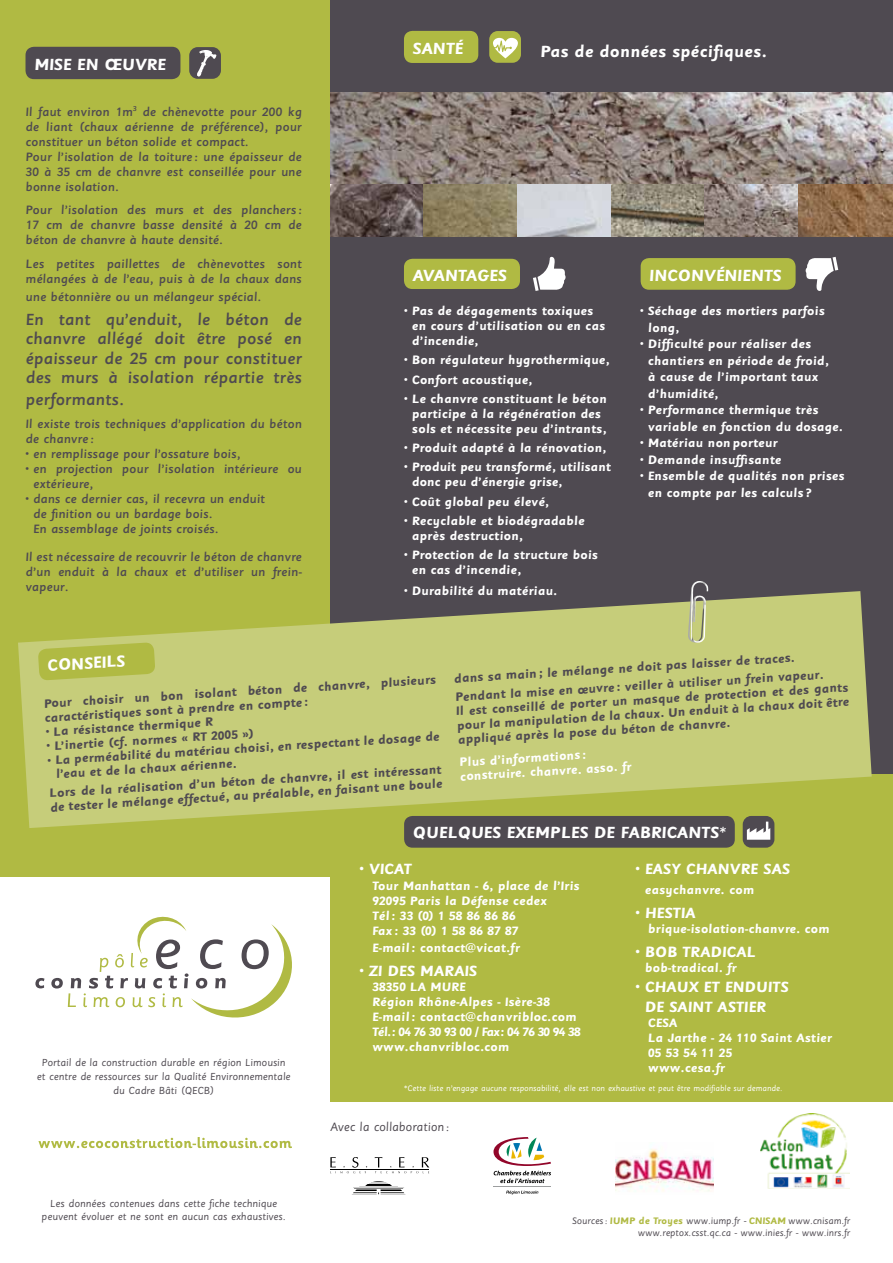
<style>
.page{position:relative;width:893px;height:1263px;background:#fff}
.page>*{position:absolute;margin:0;border:0;box-sizing:border-box;transform-origin:0 0}
.t1{font:500 18px/19.5px "Sassoon San Slope";color:#4f4a51;text-align:justify}
.t2{font:700 18px "Sassoon San Slope";color:#fff}
.t3{font:700 16.5px/19.8px "Sassoon San Slope";color:#fff}
.t4{font:700 13.5px/15px "Sassoon San Slope";color:#fff}
.t5{font:500 13.5px/15px "Sassoon San Slope";color:#4f4a51}
.t6{font:700 13.5px/14.5px "Sassoon San Slope";color:#4f4a51}
.t7{font:13.5px "Sassoon San Slope";color:#4f4a51}
.t8{font:11.4px/13.6px "Sassoon San Slope";color:#4f4a51;text-align:center}
.t9{font:10.5px/12.6px "Sassoon San Slope";color:#4f4a51;text-align:right}
.t10{font:700 10.5px "Sassoon San Slope";color:#b0ba43}
.t11{font:9px "Sassoon San Slope";color:#fff}
.s1{font-weight:700;color:#b0ba43}
.s2{font-weight:400;color:#4f4a51}
</style>
<div class="page">
<div style="left:330px;top:767px;width:563px;height:335px;background:#b0ba43"></div>
<div style="left:0;top:0;width:330px;height:877px;background:#b0ba43"></div>
<div style="left:330px;top:0;width:563px;height:774px;background:#4f4a51"></div>
<img style="left:330px;top:92px;width:563px;height:144px">
<img style="left:615px;top:1149px;width:99px;height:43px">
<hr style="left:330px;top:1169px;width:99px;height:1px;background:#000">
<svg style="left:330px;top:1157px;width:37px;height:16px"></svg>
<svg style="left:375px;top:1157px;width:54px;height:16px"></svg>
<svg style="left:353px;top:1181px;width:52px;height:13px"></svg>
<hr style="left:493px;top:1186px;width:58px;height:1px;background:#9c9e9f">
<svg style="left:493px;top:1137px;width:58px;height:46px"></svg>
<svg style="left:506px;top:1190px;width:32px;height:4px"></svg>
<img style="left:760px;top:1114px;width:89px;height:75px">
<svg style="left:35px;top:978px;width:10px;height:10px"></svg>
<svg style="left:51px;top:916px;width:241px;height:102px"></svg>
<svg style="left:38px;top:1137px;width:254px;height:11px"></svg>
<svg style="left:18px;top:591px;width:854px;height:237px;fill:#c6cd7a"></svg>
<svg style="left:38px;top:642px;width:117px;height:39px"></svg>
<div style="left:404px;top:259px;width:116px;height:30px;background:#b0ba43;border-radius:9px"></div>
<div style="left:641px;top:258px;width:155px;height:32px;background:#b0ba43;border-radius:9px"></div>
<div style="left:26px;top:47px;width:154px;height:32px;background:#4f4a51;border-radius:9px"></div>
<svg style="left:533px;top:256px;width:33px;height:35px"></svg>
<svg style="left:806px;top:257px;width:32px;height:34px"></svg>
<div style="left:404px;top:816px;width:331px;height:32px;background:#4f4a51;border-radius:9px"></div>
<div style="left:743px;top:816px;width:31px;height:32px;background:#4f4a51;border-radius:9px"></div>
<svg style="left:747px;top:822px;width:23px;height:18px"></svg>
<img style="left:688px;top:591px;width:3px;height:51px">
<img style="left:691px;top:581px;width:17px;height:62px">
<div style="left:189px;top:47px;width:32px;height:32px;background:#4f4a51;border-radius:9px"></div>
<svg style="left:197px;top:50px;width:19px;height:26px"></svg>
<div style="left:404px;top:31px;width:74px;height:32px;background:#b0ba43;border-radius:9px"></div>
<div style="left:489px;top:31px;width:32px;height:32px;background:#b0ba43;border-radius:9px"></div>
<svg style="left:493px;top:38px;width:25px;height:20px"></svg>
<h1 class="t2" style="left:34px;top:54px;width:133px">Mise en œuvre</h1>
<p class="t5" style="left:26px;top:105px;width:278px">Il faut environ 1m<sup>3</sup> de chènevotte pour 200 kg de liant (chaux aérienne de préférence), pour constituer un béton solide et compact.<br>Pour l’isolation de la toiture : une épaisseur de 30 à 35 cm de chanvre est conseillée pour une bonne isolation.</p>
<p class="t5" style="left:26px;top:203px;width:278px;text-align:justify">Pour l’isolation des murs et des planchers :<br>17 cm de chanvre basse densité à 20 cm de béton de chanvre à haute densité.</p>
<p class="t5" style="left:26px;top:257px;width:278px">Les petites paillettes de chènevottes sont mélangées à de l’eau, puis à de la chaux dans</p>
<p class="t5" style="left:26px;top:290px;width:237px">une bétonnière ou un mélangeur spécial.</p>
<h1 class="t1" style="left:26px;top:310px;width:278px">En tant qu’enduit, le béton de chanvre allégé doit être posé en épaisseur de 25 cm pour constituer des murs à isolation répartie très</h1>
<h1 class="t1" style="left:26px;top:390px;width:100px">performants.</h1>
<p class="t5" style="left:26px;top:417px;width:278px">Il existe trois techniques d’application du béton de chanvre :</p>
<p class="t5" style="left:26px;top:447px;width:217px">• en remplissage pour l’ossature bois,</p>
<p class="t5" style="left:33px;top:462px;width:270px;text-indent:-8px">• en projection pour l’isolation intérieure ou extérieure,</p>
<p class="t5" style="left:33px;top:492px;width:233px;text-indent:-8px">• dans ce dernier cas, il recevra un enduit de finition ou un bardage bois.<br>En assemblage de joints croisés.</p>
<p class="t5" style="left:26px;top:550px;width:278px;text-align:justify">Il est nécessaire de recouvrir le béton de chanvre d’un enduit à la chaux et d’utiliser un frein&shy;vapeur.</p>
<h1 class="t2" style="left:412px;top:38px;width:52px">Santé</h1>
<h1 class="t2" style="left:540px;top:41px;width:228px">Pas de données spécifiques.</h1>
<h1 class="t2" style="left:412px;top:265px;width:96px">Avantages</h1>
<h1 class="t2" style="left:649px;top:265px;width:134px">Inconvénients</h1>
<p class="t4" style="left:412px;top:304px;width:195px;text-indent:-8px">• Pas de dégagements toxiques en cours d’utilisation ou en cas d’incendie,</p>
<p class="t4" style="left:404px;top:353px;width:207px">• Bon régulateur hygrothermique,</p>
<p class="t4" style="left:404px;top:372px;width:130px">• Confort acoustique,</p>
<p class="t4" style="left:404px;top:391px;width:204px;text-align:center">• Le chanvre constituant le béton participe à la régénération des sols et nécessite peu d’intrants,</p>
<p class="t4" style="left:404px;top:441px;width:204px">• Produit adapté à la rénovation,</p>
<p class="t4" style="left:412px;top:460px;width:201px;text-indent:-8px">• Produit peu transformé, utilisant donc peu d’énergie grise,</p>
<p class="t4" style="left:404px;top:494px;width:147px">• Coût global peu élevé,</p>
<p class="t4" style="left:412px;top:513px;width:174px;text-indent:-8px">• Recyclable et biodégradable après destruction,</p>
<p class="t4" style="left:412px;top:548px;width:188px;text-indent:-8px">• Protection de la structure bois en cas d’incendie,</p>
<p class="t4" style="left:404px;top:583px;width:155px">• Durabilité du matériau.</p>
<p class="t4" style="left:648px;top:303px;width:179px;line-height:16.5px;text-indent:-8px">• Séchage des mortiers parfois long,</p>
<p class="t4" style="left:648px;top:336px;width:183px;line-height:16.5px;text-indent:-8px">• Difficulté pour réaliser des chantiers en période de froid, à cause de l’important taux d’humidité,</p>
<p class="t4" style="left:648px;top:402px;width:197px;line-height:16.5px;text-indent:-8px">• Performance thermique très variable en fonction du dosage.</p>
<p class="t4" style="left:640px;top:436px;width:139px">• Matériau nonporteur</p>
<p class="t4" style="left:640px;top:452px;width:143px">• Demande insuffisante</p>
<p class="t4" style="left:648px;top:468px;width:198px;line-height:16.5px;text-indent:-8px">• Ensemble de qualités non prises en compte par les calculs ?</p>
<h1 class="t2" style="left:47px;top:656px;width:79px;rotate:-4deg">Conseils</h1>
<p class="t6" style="left:43px;top:694px;width:395px;line-height:15px;rotate:-3deg">Pour choisir un bon isolant béton de chanvre, plusieurs caractéristiques sont à prendre en compte :</p>
<p class="t6" style="left:45px;top:724px;width:170px;rotate:-3deg">• La résistance thermique R</p>
<p class="t6" style="left:46px;top:738px;width:209px;rotate:-3deg">• L’inertie (cf. normes « R T 2005 »)</p>
<p class="t6" style="left:55px;top:751px;width:386px;line-height:15.1px;text-indent:-8px;rotate:-3deg">• La perméabilité du matériau choisi, en respectant le dosage de l’eau et de la chaux aérienne.</p>
<p class="t6" style="left:49px;top:784px;width:396px;rotate:-3deg">Lors de la réalisation d’un béton de chanvre, il est intéressant de tester le mélange effectué, au préalable, en faisant une boule</p>
<p class="t6" style="left:453px;top:668px;width:371px;line-height:18.5px;rotate:-3deg">dans sa main; le mélange ne doit pas laisser de traces.<br>Pendant la mise en œuvre : veiller à utiliser un frein vapeur.</p>
<p class="t6" style="left:456px;top:702px;width:395px;text-align:justify;rotate:-3deg">Il est conseillé de porter un masque de protection et des gants pourla manipulation de la chaux. Un enduit à la chaux doit être appliqué après la pose du béton de chanvre.</p>
<p class="t4" style="left:459px;top:755px;width:176px;line-height:14.1px;rotate:-3deg">Plus d’informations : construire. chanvre. asso. fr</p>
<p class="t8" style="left:37px;top:1056px;width:255px">Portail de la construction durable en région Limousin et centre de ressources sur la Qualité Environnementale du Cadre Bâti (QECB)</p>
<p class="t8" style="left:42px;top:1196px;width:246px">Les données contenues dans cette fiche technique peuvent évoluer et ne sont en aucun cas exhaustives.</p>
<h1 class="t2" style="left:413px;top:823px;width:315px">quelques exemples de Fabricants*</h1>
<p class="t3" style="left:359px;top:859px;width:54px">• VICAT</p>
<p class="t4" style="left:372px;top:879px;width:209px">Tour Manhattan - 6, place de l’Iris<br>92095 Paris la Défense cedex<br>Tél: 33 (0) 1 58 86 86 86<br>Fax: 33 (0) 1 58 86 87 87<br>E-mail: contact@vicat.fr</p>
<p class="t3" style="left:359px;top:961px;width:71px">• ZI DES MARAIS</p>
<p class="t4" style="left:372px;top:979px;width:210px">38350 LA MURE<br>Région Rhône-Alpes - Isère-38<br>E-mail: contact@chanvribloc.com<br>Tél.: 04 76 30 93 00 / Fax: 04 76 30 94 38 www.chanvribloc.com</p>
<p class="t3" style="left:635px;top:859px;width:138px">• EASY CHANVRE SAS</p>
<p class="t4" style="left:645px;top:882px;width:111px">easychanvre. com</p>
<p class="t3" style="left:635px;top:903px;width:54px">• HESTIA</p>
<p class="t4" style="left:648px;top:921px;width:183px">brique-isolation-chanvre. com</p>
<p class="t3" style="left:635px;top:942px;width:112px">• BOB TRADICAL</p>
<p class="t4" style="left:645px;top:960px;width:94px">bob-tradical. fr</p>
<p class="t3" style="left:645px;top:977px;width:145px;text-indent:-10px">• Chaux et enduits de Saint Astier</p>
<p class="t4" style="left:648px;top:1015px;width:186px">CESA<br>La Jarthe - 24 110 Saint Astier<br>05 53 54 11 25<br>www.cesa.fr</p>
<p class="t11" style="left:404px;top:1083px;width:380px">*Cette liste n’engage aucune responsabilité, elle est non exhaustive et peut être modifiable sur demande.</p>
<p class="t7" style="left:330px;top:1119px;width:121px">Avec la collaboration :</p>
<p class="t9" style="left:572px;top:1214px;width:45px">Sources: <span class="s1">IUM</span></p>
<p class="t10" style="left:629px;top:1215px;width:133px">P de Troyes <span class="s2">www.iump.fr -</span> CNISAM</p>
<p class="t9" style="left:638px;top:1214px;width:214px">www.cnisam.fr<br>www.reptox.csst.qc.ca - www.inies.fr - www.inrs.fr</p>
</div>
